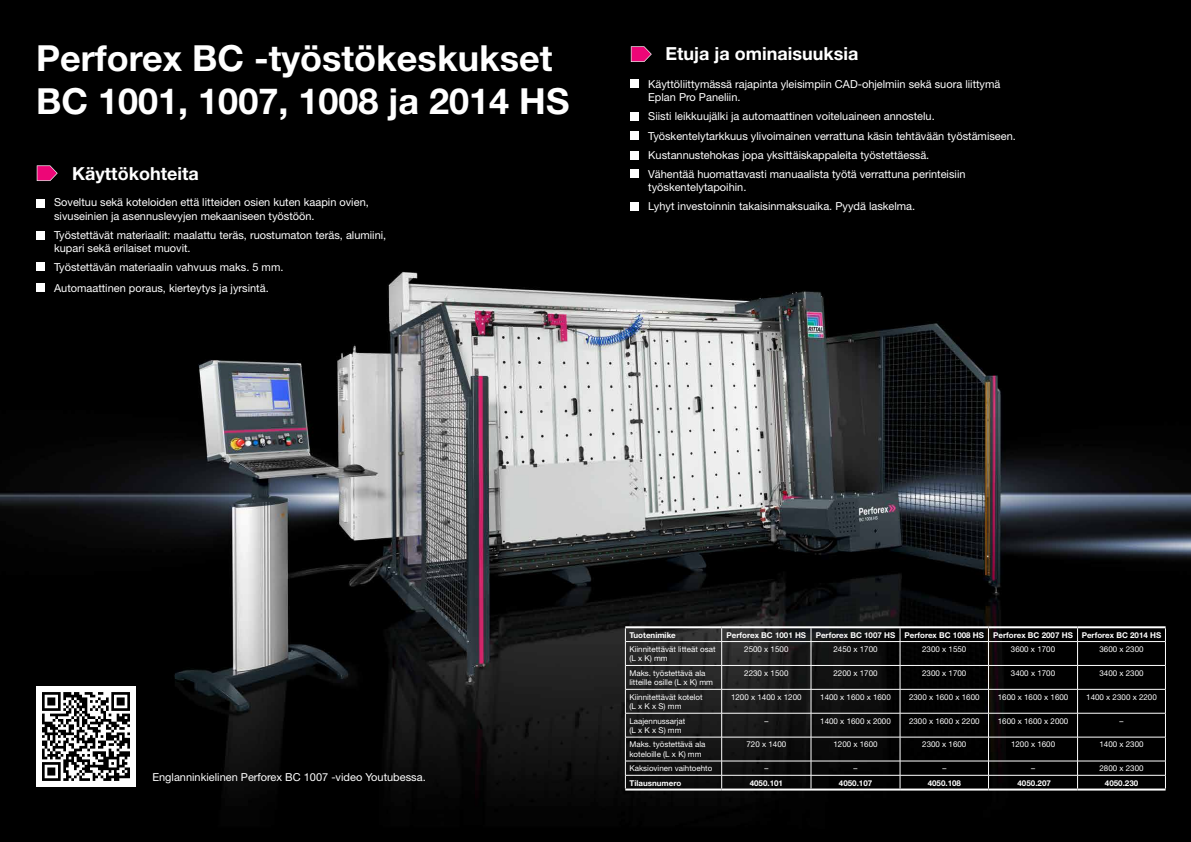
<style>
.page{position:relative;width:1191px;height:842px;background:#fff}
.page>*{position:absolute;margin:0;border:0;box-sizing:border-box;transform-origin:0 0}
.t1{font:700 36px/43.2px "Helvetica Neue";color:#fff}
.t2{font:700 18px "Helvetica Neue";color:#fff}
.t3{font:11px/13.2px "Helvetica Neue";color:#fff}
.t4{font:8px/9.6px "Helvetica Neue";color:#fff}
.t5{font:700 8px "Helvetica Neue";color:#fff}
</style>
<div class="page">
<img style="left:0;top:0;width:1191px;height:842px">
<hr style="left:625px;top:641px;width:96px;height:1px;background:#fff">
<hr style="left:721px;top:641px;width:90px;height:1px;background:#fff">
<hr style="left:811px;top:641px;width:89px;height:1px;background:#fff">
<hr style="left:900px;top:641px;width:88px;height:1px;background:#fff">
<hr style="left:988px;top:641px;width:89px;height:1px;background:#fff">
<hr style="left:1077px;top:641px;width:88px;height:1px;background:#fff">
<hr style="left:625px;top:665px;width:96px;height:1px;background:#fff">
<hr style="left:721px;top:665px;width:90px;height:1px;background:#fff">
<hr style="left:811px;top:665px;width:89px;height:1px;background:#fff">
<hr style="left:900px;top:665px;width:88px;height:1px;background:#fff">
<hr style="left:988px;top:665px;width:89px;height:1px;background:#fff">
<hr style="left:1077px;top:665px;width:88px;height:1px;background:#fff">
<hr style="left:625px;top:689px;width:96px;height:1px;background:#fff">
<hr style="left:721px;top:689px;width:90px;height:1px;background:#fff">
<hr style="left:811px;top:689px;width:89px;height:1px;background:#fff">
<hr style="left:900px;top:689px;width:88px;height:1px;background:#fff">
<hr style="left:988px;top:689px;width:89px;height:1px;background:#fff">
<hr style="left:1077px;top:689px;width:88px;height:1px;background:#fff">
<hr style="left:625px;top:713px;width:96px;height:1px;background:#fff">
<hr style="left:721px;top:713px;width:90px;height:1px;background:#fff">
<hr style="left:811px;top:713px;width:89px;height:1px;background:#fff">
<hr style="left:900px;top:713px;width:88px;height:1px;background:#fff">
<hr style="left:988px;top:713px;width:89px;height:1px;background:#fff">
<hr style="left:1077px;top:713px;width:88px;height:1px;background:#fff">
<hr style="left:625px;top:737px;width:96px;height:1px;background:#fff">
<hr style="left:721px;top:737px;width:90px;height:1px;background:#fff">
<hr style="left:811px;top:737px;width:89px;height:1px;background:#fff">
<hr style="left:900px;top:737px;width:88px;height:1px;background:#fff">
<hr style="left:988px;top:737px;width:89px;height:1px;background:#fff">
<hr style="left:1077px;top:737px;width:88px;height:1px;background:#fff">
<hr style="left:625px;top:761px;width:96px;height:1px;background:#fff">
<hr style="left:721px;top:761px;width:90px;height:1px;background:#fff">
<hr style="left:811px;top:761px;width:89px;height:1px;background:#fff">
<hr style="left:900px;top:761px;width:88px;height:1px;background:#fff">
<hr style="left:988px;top:761px;width:89px;height:1px;background:#fff">
<hr style="left:1077px;top:761px;width:88px;height:1px;background:#fff">
<hr style="left:625px;top:775px;width:96px;height:1px;background:#fff">
<hr style="left:721px;top:775px;width:90px;height:1px;background:#fff">
<svg style="left:721px;top:628px;width:1px;height:160px"></svg>
<hr style="left:811px;top:775px;width:89px;height:1px;background:#fff">
<svg style="left:811px;top:628px;width:1px;height:160px"></svg>
<hr style="left:900px;top:775px;width:88px;height:1px;background:#fff">
<svg style="left:900px;top:628px;width:1px;height:160px"></svg>
<hr style="left:988px;top:775px;width:89px;height:1px;background:#fff">
<svg style="left:988px;top:628px;width:1px;height:160px"></svg>
<hr style="left:1077px;top:775px;width:88px;height:1px;background:#fff">
<svg style="left:1077px;top:628px;width:1px;height:160px"></svg>
<hr style="left:625px;top:626px;width:96px;height:2px;background:#fff">
<hr style="left:721px;top:626px;width:90px;height:2px;background:#fff">
<hr style="left:811px;top:626px;width:89px;height:2px;background:#fff">
<hr style="left:900px;top:626px;width:88px;height:2px;background:#fff">
<hr style="left:988px;top:626px;width:89px;height:2px;background:#fff">
<hr style="left:1077px;top:626px;width:88px;height:2px;background:#fff">
<hr style="left:625px;top:788px;width:96px;height:2px;background:#fff">
<hr style="left:721px;top:788px;width:90px;height:2px;background:#fff">
<hr style="left:811px;top:788px;width:89px;height:2px;background:#fff">
<hr style="left:900px;top:788px;width:88px;height:2px;background:#fff">
<hr style="left:988px;top:788px;width:89px;height:2px;background:#fff">
<hr style="left:1077px;top:788px;width:88px;height:2px;background:#fff">
<svg style="left:625px;top:628px;width:1px;height:160px"></svg>
<svg style="left:1165px;top:628px;width:1px;height:160px"></svg>
<svg style="left:37px;top:165px;width:21px;height:16px"></svg>
<svg style="left:631px;top:46px;width:21px;height:16px"></svg>
<div style="left:36px;top:199px;width:9px;height:9px;background:#fff"></div>
<div style="left:36px;top:283px;width:9px;height:9px;background:#fff"></div>
<div style="left:36px;top:263px;width:9px;height:8px;background:#fff"></div>
<div style="left:36px;top:231px;width:9px;height:8px;background:#fff"></div>
<div style="left:630px;top:112px;width:9px;height:9px;background:#fff"></div>
<div style="left:630px;top:202px;width:9px;height:9px;background:#fff"></div>
<div style="left:630px;top:131px;width:9px;height:9px;background:#fff"></div>
<div style="left:630px;top:79px;width:9px;height:9px;background:#fff"></div>
<div style="left:630px;top:151px;width:9px;height:9px;background:#fff"></div>
<div style="left:630px;top:170px;width:9px;height:8px;background:#fff"></div>
<img style="left:36px;top:687px;width:100px;height:99px">
<h1 class="t1" style="left:36px;top:35px;width:535px">Perforex BC -työstökeskukset<br>BC 1001, 1007, 1008 ja 2014 HS</h1>
<h2 class="t2" style="left:72px;top:162px;width:128px">Käyttökohteita</h2>
<p class="t3" style="left:54px;top:196px;width:316px;text-indent:-18px">• Soveltuu sekä koteloiden että litteiden osien kuten kaapin ovien, sivuseinien ja asennuslevyjen mekaaniseen työstöön.</p>
<p class="t3" style="left:54px;top:228px;width:334px;text-indent:-18px">• Työstettävät materiaalit: maalattu teräs, ruostumaton teräs, alumiini, kupari sekä erilaiset muovit.</p>
<p class="t3" style="left:36px;top:260px;width:249px">• Työstettävän materiaalin vahvuus maks. 5 mm.</p>
<p class="t3" style="left:36px;top:281px;width:234px">• Automaattinen poraus, kierteytys ja jyrsintä.</p>
<h2 class="t2" style="left:665px;top:43px;width:194px">Etuja ja ominaisuuksia</h2>
<p class="t3" style="left:648px;top:77px;width:354px;text-indent:-18px">• Käyttöliittymässä rajapinta yleisimpiin CAD-ohjelmiin sekä suora liittymä<br>Eplan Pro Paneliin.</p>
<p class="t3" style="left:630px;top:110px;width:306px">• Siisti leikkuujälki ja automaattinen voiteluaineen annostelu.</p>
<p class="t3" style="left:630px;top:129px;width:387px">• Työskentelytarkkuus ylivoimainen verrattuna käsin tehtävään työstämiseen.</p>
<p class="t3" style="left:630px;top:148px;width:300px">• Kustannustehokas jopa yksittäiskappaleita työstettäessä.</p>
<p class="t3" style="left:648px;top:167px;width:319px;text-indent:-18px">• Vähentää huomattavasti manuaalista työtä verrattuna perinteisiin työskentelytapoihin.</p>
<p class="t3" style="left:630px;top:200px;width:286px">• Lyhyt investoinnin takaisinmaksuaika. Pyydä laskelma.</p>
<p class="t3" style="left:152px;top:771px;width:275px">Englanninkielinen Perforex BC 1007 -video Youtubessa.</p>
<p class="t5" style="left:629px;top:630px;width:48px">Tuotenimike</p>
<p class="t5" style="left:726px;top:630px;width:436px">Perforex BC 1001 HS Perforex BC 1007 HS Perforex BC 1008 HS Perforex BC 2007 HS Perforex BC 2014 HS</p>
<p class="t4" style="left:629px;top:644px;width:88px">Kiinnitettävät litteät osat (L x K) mm</p>
<p class="t4" style="left:744px;top:644px;width:46px">2500 x 1500</p>
<p class="t4" style="left:833px;top:644px;width:46px">2450 x 1700</p>
<p class="t4" style="left:922px;top:644px;width:46px">2300 x 1550</p>
<p class="t4" style="left:1011px;top:644px;width:46px">3600 x 1700</p>
<p class="t4" style="left:1099px;top:644px;width:46px">3600 x 2300</p>
<p class="t4" style="left:629px;top:668px;width:85px">Maks. työstettävä ala litteille osille (L x K) mm</p>
<p class="t4" style="left:744px;top:668px;width:46px">2230 x 1500</p>
<p class="t4" style="left:833px;top:668px;width:46px">2200 x 1700</p>
<p class="t4" style="left:922px;top:668px;width:46px">2300 x 1700</p>
<p class="t4" style="left:1011px;top:668px;width:46px">3400 x 1700</p>
<p class="t4" style="left:1099px;top:668px;width:46px">3400 x 2300</p>
<p class="t4" style="left:629px;top:692px;width:75px">Kiinnitettävät kotelot (L x K x S) mm</p>
<p class="t4" style="left:731px;top:692px;width:72px">1200 x 1400 x 1200</p>
<p class="t4" style="left:820px;top:692px;width:72px">1400 x 1600 x 1600</p>
<p class="t4" style="left:909px;top:692px;width:72px">2300 x 1600 x 1600</p>
<p class="t4" style="left:997px;top:692px;width:72px">1600 x 1600 x 1600</p>
<p class="t4" style="left:1086px;top:692px;width:72px">1400 x 2300 x 2200</p>
<p class="t4" style="left:629px;top:716px;width:58px">Laajennussarjat (L x K x S) mm</p>
<p class="t4" style="left:764px;top:716px;width:5px">–</p>
<p class="t4" style="left:820px;top:716px;width:72px">1400 x 1600 x 2000</p>
<p class="t4" style="left:909px;top:716px;width:72px">2300 x 1600 x 2200</p>
<p class="t4" style="left:997px;top:716px;width:72px">1600 x 1600 x 2000</p>
<p class="t4" style="left:1119px;top:716px;width:5px">–</p>
<p class="t4" style="left:629px;top:740px;width:78px">Maks. työstettävä ala koteloille (L x K) mm</p>
<p class="t4" style="left:746px;top:740px;width:41px">720 x 1400</p>
<p class="t4" style="left:833px;top:740px;width:46px">1200 x 1600</p>
<p class="t4" style="left:922px;top:740px;width:46px">2300 x 1600</p>
<p class="t4" style="left:1011px;top:740px;width:46px">1200 x 1600</p>
<p class="t4" style="left:1099px;top:740px;width:46px">1400 x 2300</p>
<p class="t4" style="left:629px;top:763px;width:84px">Kaksiovinen vaihtoehto</p>
<p class="t4" style="left:764px;top:763px;width:5px">–</p>
<p class="t4" style="left:853px;top:763px;width:5px">–</p>
<p class="t4" style="left:942px;top:763px;width:5px">–</p>
<p class="t4" style="left:1031px;top:763px;width:5px">–</p>
<p class="t4" style="left:1099px;top:763px;width:46px">2800 x 2300</p>
<p class="t5" style="left:629px;top:778px;width:53px">Tilausnumero</p>
<p class="t5" style="left:749px;top:778px;width:35px">4050.101</p>
<p class="t5" style="left:839px;top:778px;width:35px">4050.107</p>
<p class="t5" style="left:927px;top:778px;width:35px">4050.108</p>
<p class="t5" style="left:1017px;top:778px;width:35px">4050.207</p>
<p class="t5" style="left:1104px;top:778px;width:35px">4050.230</p>
</div>
